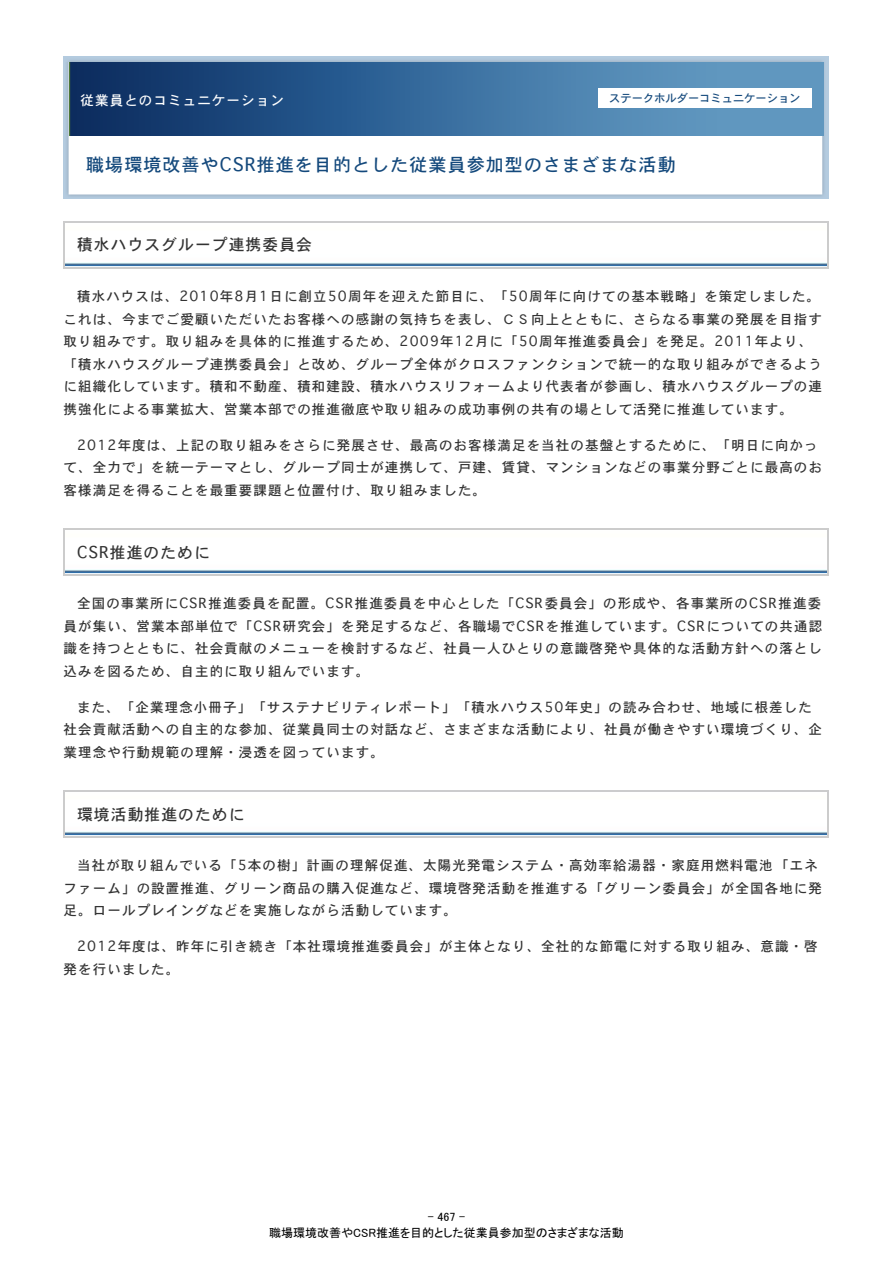
<style>
.page{position:relative;width:893px;height:1263px;background:#fff}
.page>*{position:absolute;margin:0;border:0;box-sizing:border-box;transform-origin:0 0}
.t1{font:18px "Osaka";letter-spacing:.06em;color:#14497c}
.t2{font:15.75px "Osaka";letter-spacing:.07em;color:#333}
.t3{font:13.5px/22.5px "Osaka";letter-spacing:.08em;color:#333}
.t4{font:13.5px "Osaka";letter-spacing:.08em;color:#fff}
.t5{font:12px "MSP Gothic";color:#000}
.t6{font:11.25px "Osaka";color:#14497c}
</style>
<div class="page">
<img style="left:64px;top:57px;width:765px;height:6px">
<img style="left:64px;top:63px;width:765px;height:136px">
<hr style="left:64px;top:221px;width:765px;height:1px;background:#ccc">
<hr style="left:64px;top:267px;width:765px;height:1px;background:#ccc">
<hr style="left:64px;top:221px;width:1px;height:47px;background:#ccc">
<hr style="left:827px;top:221px;width:2px;height:47px;background:#ccc">
<svg style="left:66px;top:262px;width:760px;height:4px"></svg>
<hr style="left:64px;top:528px;width:765px;height:1px;background:#ccc">
<hr style="left:64px;top:574px;width:765px;height:2px;background:#ccc">
<hr style="left:64px;top:528px;width:1px;height:48px;background:#ccc">
<hr style="left:827px;top:528px;width:2px;height:48px;background:#ccc">
<svg style="left:66px;top:569px;width:760px;height:4px"></svg>
<hr style="left:64px;top:790px;width:765px;height:2px;background:#ccc">
<hr style="left:64px;top:837px;width:765px;height:1px;background:#ccc">
<hr style="left:64px;top:790px;width:1px;height:48px;background:#ccc">
<hr style="left:827px;top:790px;width:2px;height:48px;background:#ccc">
<svg style="left:66px;top:831px;width:760px;height:4px"></svg>
<div style="left:69px;top:63px;width:754px;height:73px;background:linear-gradient(to right,#072d65,#6ba7cf)"></div>
<div style="left:598px;top:88px;width:214px;height:20px;background:#fff"></div>
<p class="t4" style="left:81px;top:92px;width:205px">従業員とのコミュニケーション</p>
<p class="t6" style="left:609px;top:91px;width:193px">ステークホルダーコミュニケーション</p>
<h1 class="t1" style="left:86px;top:153px;width:591px">職場環境改善やCSR推進を目的とした従業員参加型のさまざまな活動</h1>
<p class="t2" style="left:77px;top:235px;width:236px">積水ハウスグループ連携委員会</p>
<p class="t3" style="left:64px;top:285px;width:760px;text-indent:13px">積水ハウスは、2010年8月1日に創立50周年を迎えた節目に、「50周年に向けての基本戦略」を策定しました。これは、今までご愛顧いただいたお客様への感謝の気持ちを表し、ＣＳ向上とともに、さらなる事業の発展を目指す取り組みです。取り組みを具体的に推進するため、2009年12月に「50周年推進委員会」を発足。2011年より、「積水ハウスグループ連携委員会」と改め、グループ全体がクロスファンクションで統一的な取り組みができるように組織化しています。積和不動産、積和建設、積水ハウスリフォームより代表者が参画し、積水ハウスグループの連携強化による事業拡大、営業本部での推進徹底や取り組みの成功事例の共有の場として活発に推進しています。</p>
<p class="t3" style="left:64px;top:433px;width:760px;text-indent:13px">2012年度は、上記の取り組みをさらに発展させ、最高のお客様満足を当社の基盤とするために、「明日に向かって、全力で」を統一テーマとし、グループ同士が連携して、戸建、賃貸、マンションなどの事業分野ごとに最高のお客様満足を得ることを最重要課題と位置付け、取り組みました。</p>
<p class="t2" style="left:77px;top:542px;width:134px">CSR推進のために</p>
<p class="t3" style="left:64px;top:592px;width:760px;text-align:justify;text-indent:14px">全国の事業所にCSR推進委員を配置。CSR推進委員を中心とした「CSR委員会」の形成や、各事業所のCSR推進委員が集い、営業本部単位で「CSR研究会」を発足するなど、各職場でCSRを推進しています。CSRについての共通認識を持つとともに、社会貢献のメニューを検討するなど、社員一人ひとりの意識啓発や具体的な活動方針への落とし込みを図るため、自主的に取り組んでいます。</p>
<p class="t3" style="left:64px;top:695px;width:760px;text-indent:13px">また、「企業理念小冊子」「サステナビリティレポート」「積水ハウス50年史」の読み合わせ、地域に根差した社会貢献活動への自主的な参加、従業員同士の対話など、さまざまな活動により、社員が働きやすい環境づくり、企業理念や行動規範の理解・浸透を図っています。</p>
<p class="t2" style="left:77px;top:804px;width:169px">環境活動推進のために</p>
<p class="t3" style="left:64px;top:854px;width:760px;text-indent:13px">当社が取り組んでいる「5本の樹」計画の理解促進、太陽光発電システム・高効率給湯器・家庭用燃料電池「エネファーム」の設置推進、グリーン商品の購入促進など、環境啓発活動を推進する「グリーン委員会」が全国各地に発足。ロールプレイングなどを実施しながら活動しています。</p>
<p class="t3" style="left:64px;top:935px;width:756px;text-indent:13px">2012年度は、昨年に引き続き「本社環境推進委員会」が主体となり、全社的な節電に対する取り組み、意識・啓発を行いました。</p>
<p class="t5" style="left:428px;top:1210px;width:39px">- 467 -</p>
<p class="t5" style="left:269px;top:1226px;width:356px">職場環境改善やCSR推進を目的とした従業員参加型のさまざまな活動</p>
</div>
